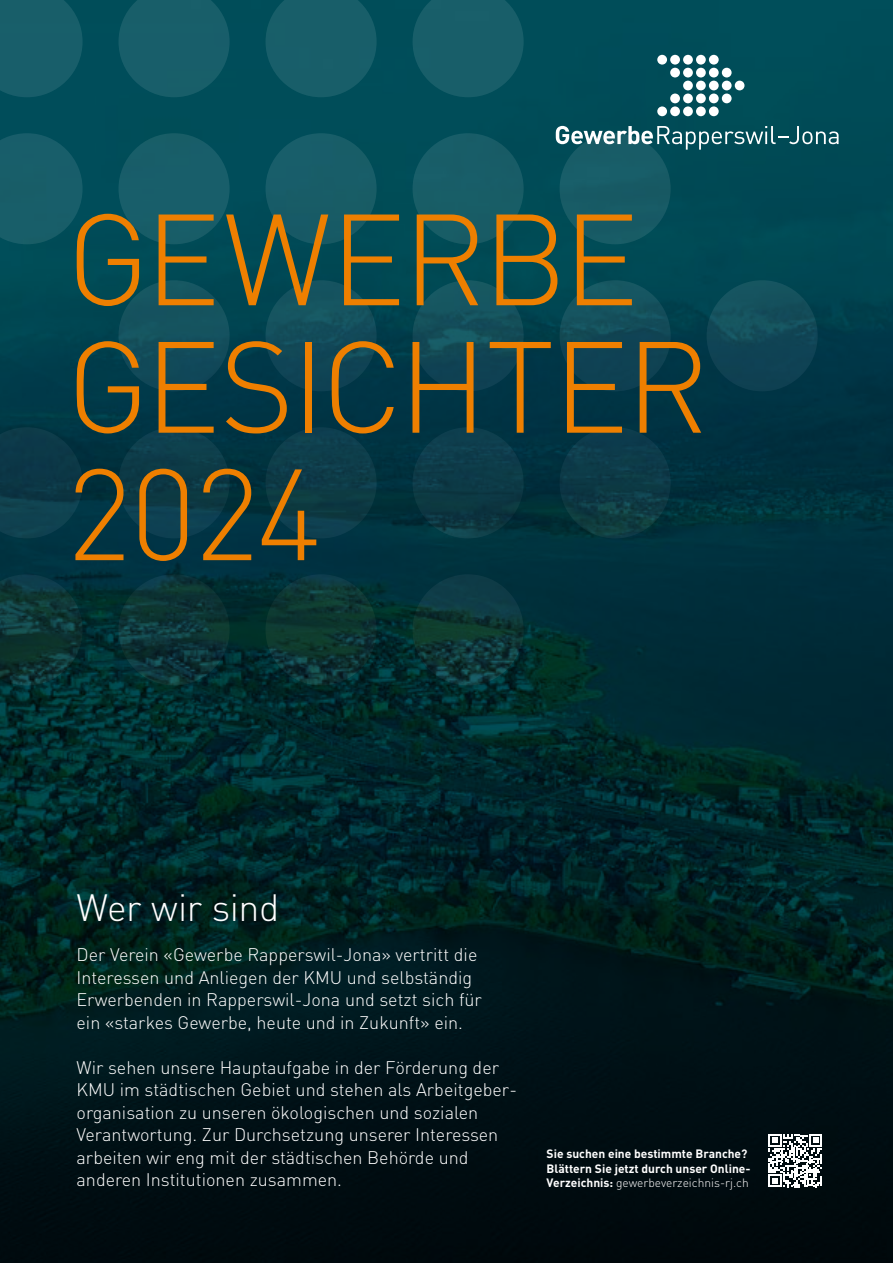
<style>
.page{position:relative;width:893px;height:1263px;background:#fff}
.page>*{position:absolute;margin:0;border:0;box-sizing:border-box;transform-origin:0 0}
.t1{font:300 127.5px/127.5px "DIN";letter-spacing:-.03em;color:#ee7f00}
.t2{font:300 37.5px "DIN";letter-spacing:-.015em;color:#fff}
.t3{font:300 18px/22.5px "DIN";color:#fff}
.t4{font:700 12px/14.4px "DIN";color:#fff}
.s1{font-weight:300}
</style>
<div class="page">
<img style="left:0;top:0;width:893px;height:1263px">
<div style="left:657px;top:55px;width:10px;height:10px;background:#fff;border-radius:50%"></div>
<div style="left:670px;top:55px;width:10px;height:10px;background:#fff;border-radius:50%"></div>
<div style="left:683px;top:55px;width:10px;height:10px;background:#fff;border-radius:50%"></div>
<div style="left:696px;top:55px;width:10px;height:10px;background:#fff;border-radius:50%"></div>
<div style="left:709px;top:55px;width:10px;height:10px;background:#fff;border-radius:50%"></div>
<div style="left:657px;top:106px;width:10px;height:10px;background:#fff;border-radius:50%"></div>
<div style="left:670px;top:68px;width:10px;height:9px;background:#fff;border-radius:50%"></div>
<div style="left:670px;top:94px;width:10px;height:9px;background:#fff;border-radius:50%"></div>
<div style="left:670px;top:106px;width:10px;height:10px;background:#fff;border-radius:50%"></div>
<div style="left:683px;top:68px;width:10px;height:9px;background:#fff;border-radius:50%"></div>
<div style="left:683px;top:81px;width:10px;height:9px;background:#fff;border-radius:50%"></div>
<div style="left:683px;top:94px;width:10px;height:9px;background:#fff;border-radius:50%"></div>
<div style="left:683px;top:106px;width:10px;height:10px;background:#fff;border-radius:50%"></div>
<div style="left:696px;top:68px;width:10px;height:9px;background:#fff;border-radius:50%"></div>
<div style="left:696px;top:81px;width:10px;height:9px;background:#fff;border-radius:50%"></div>
<div style="left:696px;top:94px;width:10px;height:9px;background:#fff;border-radius:50%"></div>
<div style="left:696px;top:106px;width:10px;height:10px;background:#fff;border-radius:50%"></div>
<div style="left:709px;top:68px;width:10px;height:9px;background:#fff;border-radius:50%"></div>
<div style="left:709px;top:81px;width:10px;height:9px;background:#fff;border-radius:50%"></div>
<div style="left:709px;top:94px;width:10px;height:9px;background:#fff;border-radius:50%"></div>
<div style="left:709px;top:106px;width:10px;height:10px;background:#fff;border-radius:50%"></div>
<div style="left:722px;top:68px;width:10px;height:9px;background:#fff;border-radius:50%"></div>
<div style="left:722px;top:81px;width:10px;height:9px;background:#fff;border-radius:50%"></div>
<div style="left:722px;top:94px;width:10px;height:9px;background:#fff;border-radius:50%"></div>
<div style="left:735px;top:81px;width:9px;height:9px;background:#fff;border-radius:50%"></div>
<svg style="left:556px;top:126px;width:283px;height:24px;background:#3d767e"></svg>
<svg style="left:768px;top:1134px;width:54px;height:53px"></svg>
<h1 class="t1" style="left:66px;top:194px;width:645px">GEWERBE<br>GESICHTER<br>2024</h1>
<h2 class="t2" style="left:77px;top:884px;width:204px">Wer wir sind</h2>
<p class="t3" style="left:77px;top:943px;width:407px">Der Verein «Gewerbe Rapperswil-Jona» vertritt die Interessen und Anliegen der KMU und selbständig Erwerbenden in Rapperswil-Jona und setzt sich für ein «starkes Gewerbe, heute und in Zukunft» ein.</p>
<p class="t3" style="left:77px;top:1056px;width:442px">Wir sehen unsere Hauptaufgabe in der Förderung der KMU im städtischen Gebiet und stehen als Arbeitgeber&shy;organisation zu unseren ökologischen und sozialen Verantwortung. Zur Durchsetzung unserer Interessen arbeiten wir eng mit der städtischen Behörde und anderen Institutionen zusammen.</p>
<p class="t4" style="left:547px;top:1146px;width:205px">Sie suchen eine bestimmte Branche?<br>Blättern Sie jetzt durch unser Online-<br>Verzeichnis: <span class="s1">gewerbeverzeichnis-rj.ch</span></p>
</div>
